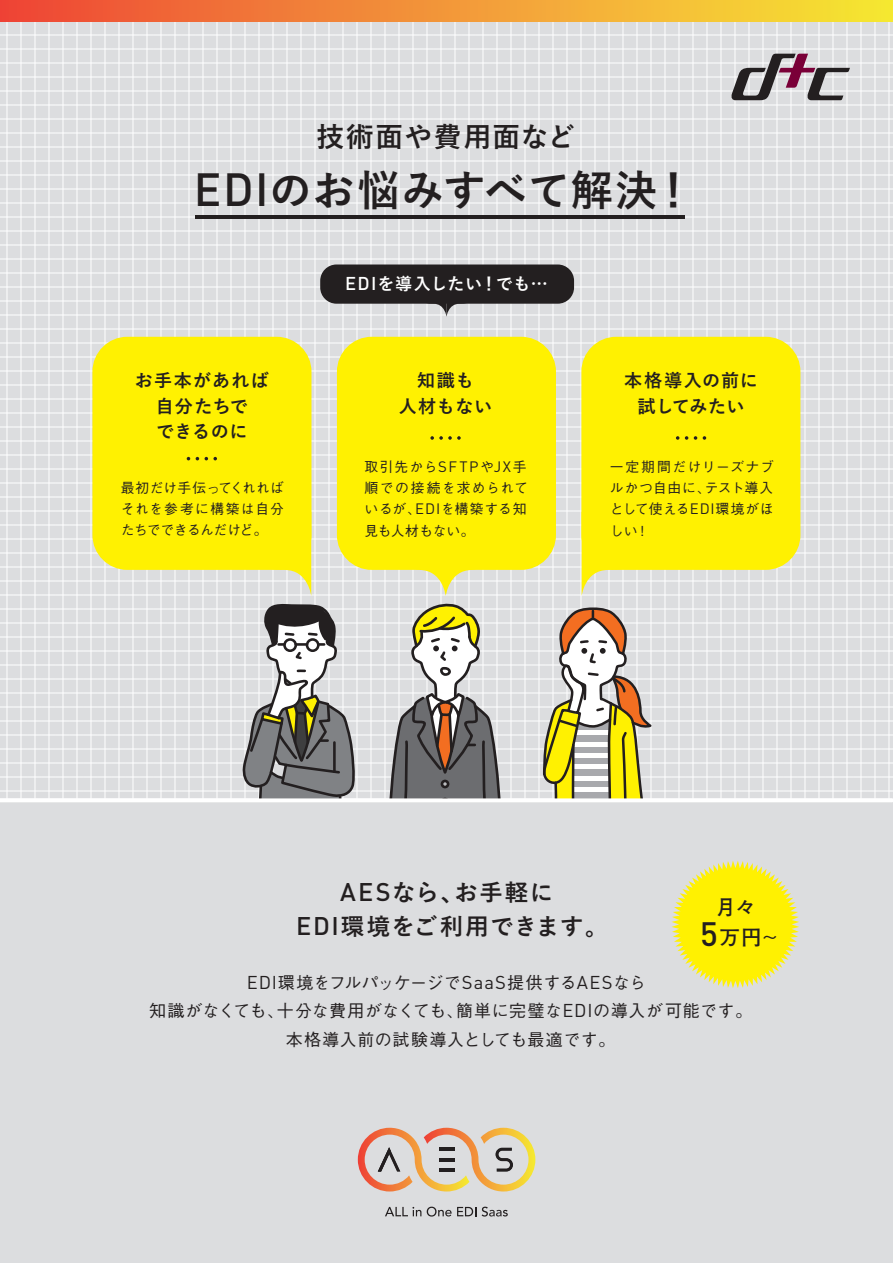
<style>
.page{position:relative;width:893px;height:1263px;background:#dcdddf}
.page>*{position:absolute;margin:0;border:0;box-sizing:border-box;transform-origin:0 0}
.t1{font:700 42.45px "Yu Go";letter-spacing:.02em;color:#231f20}
.t2{font:700 27.6px "Yu Go";letter-spacing:.055em;color:#231f20}
.t3{font:700 23.4px/34px "Yu Go";letter-spacing:.055em;color:#231f20;text-align:center}
.t4{font:700 20.7px/30.6px "Futo Go B101 Pro";color:#231f20;text-align:center}
.t5{font:700 18px/25.5px "Yu Go";letter-spacing:.045em;color:#231f20;text-align:center}
.t6{font:700 18px/25.5px "Yu Go";letter-spacing:.025em;color:#231f20;text-align:center}
.t7{font:500 16.95px/28.7px "Gothic BBB Pro";letter-spacing:.02em;color:#231f20;text-align:center}
.t8{font:700 16.95px "Yu Go";letter-spacing:.04em;color:#fff}
.t9{font:500 13.8px/21.3px "Gothic BBB Pro";letter-spacing:.035em;color:#231f20;text-align:justify}
.s1{font-family:"DIN";font-weight:500;font-size:45.9px}
.s2{font-family:"DIN";font-weight:500;font-size:18.3px}
.s3{font-family:"DIN";font-weight:400;font-size:14.85px}
.s4{font-family:"DIN";font-weight:500;font-size:25.2px}
.s5{font-family:"DIN";font-weight:500;font-size:33.45px}
.s6{font-size:14.85px}
.s7{font-family:"DIN";font-weight:400;font-size:18.3px}
</style>
<div class="page">
<div style="left:0;top:0;width:893px;height:800px;background:linear-gradient(to right,#e1e2e3,#e1e2e3)"></div>
<svg style="left:387px;top:601px;width:116px;height:197px"></svg>
<svg style="left:242px;top:602px;width:116px;height:196px"></svg>
<svg style="left:541px;top:605px;width:112px;height:193px"></svg>
<svg style="left:337px;top:337px;width:219px;height:259px;background:#fbef1a"></svg>
<div style="left:320px;top:264px;width:254px;height:40px;background:#231f20;border-radius:16px"></div>
<svg style="left:418px;top:303px;width:57px;height:14px"></svg>
<svg style="left:672px;top:861px;width:127px;height:127px"></svg>
<svg style="left:730px;top:54px;width:120px;height:46px"></svg>
<hr style="left:196px;top:215px;width:489px;height:4px;background:#231f20">
<div style="left:0;top:0;width:893px;height:21px;background:linear-gradient(to right,#ee4638,#f7e836)"></div>
<svg style="left:385px;top:1207px;width:36px;height:9px"></svg>
<svg style="left:427px;top:1207px;width:49px;height:9px"></svg>
<svg style="left:482px;top:1207px;width:26px;height:9px"></svg>
<svg style="left:358px;top:1128px;width:177px;height:63px"></svg>
<div style="left:581px;top:337px;width:219px;height:233px;background:#fff101;border-radius:35px"></div>
<svg style="left:582px;top:545px;width:56px;height:51px"></svg>
<div style="left:92px;top:337px;width:219px;height:233px;background:#fff101;border-radius:35px"></div>
<svg style="left:255px;top:541px;width:56px;height:55px"></svg>
<svg style="left:676px;top:436px;width:3px;height:4px"></svg>
<svg style="left:685px;top:436px;width:3px;height:4px"></svg>
<svg style="left:694px;top:436px;width:3px;height:4px"></svg>
<svg style="left:703px;top:436px;width:3px;height:4px"></svg>
<svg style="left:430px;top:436px;width:31px;height:4px"></svg>
<hr style="left:0;top:798px;width:893px;height:4px;background:#fff">
<svg style="left:205px;top:457px;width:12px;height:3px"></svg>
<h2 class="t2" style="left:316px;top:121px;width:260px">技術面や費用面など</h2>
<h1 class="t1" style="left:194px;top:166px;width:502px"><span class="s1">EDI</span>のお悩みすべて解決！</h1>
<h3 class="t5" style="left:135px;top:368px;width:136px">お手本があれば自分たちで<br>できるのに</h3>
<p class="t9" style="left:121px;top:475px;width:165px">最初だけ手伝ってくれればそれを参考に構築は自分たちでできるんだけど。</p>
<p class="t8" style="left:345px;top:275px;width:204px"><span class="s2">EDI</span>を導入したい！でも…</p>
<h3 class="t5" style="left:399px;top:368px;width:95px">知識も<br>人材もない</h3>
<p class="t9" style="left:364px;top:454px;width:165px">取引先から<span class="s3">SFTP</span>や<span class="s3">JX</span>手順での接続を求められているが、<span class="s3">EDI</span>を構築する知見も人材もない。</p>
<h3 class="t6" style="left:624px;top:368px;width:135px">本格導入の前に試してみたい</h3>
<p class="t9" style="left:610px;top:454px;width:165px">一定期間だけリーズナブルかつ自由に、テスト導入として使える<span class="s3">EDI</span>環境がほしい！</p>
<h3 class="t3" style="left:296px;top:876px;width:314px"><span class="s4">AES</span>なら、お手軽に<br><span class="s4">EDI</span>環境をご利用できます。</h3>
<h3 class="t4" style="left:700px;top:889px;width:79px">月々<br><span class="s5">5</span>万円<span class="s6">～</span></h3>
<p class="t7" style="left:149px;top:966px;width:605px"><span class="s7">EDI</span>環境をフルパッケージで<span class="s7">SaaS</span>提供する<span class="s7">AES</span>なら<br>知識がなくても、十分な費用がなくても、簡単に完璧な<span class="s7">EDI</span>の導入が可能です。本格導入前の試験導入としても最適です。</p>
</div>
